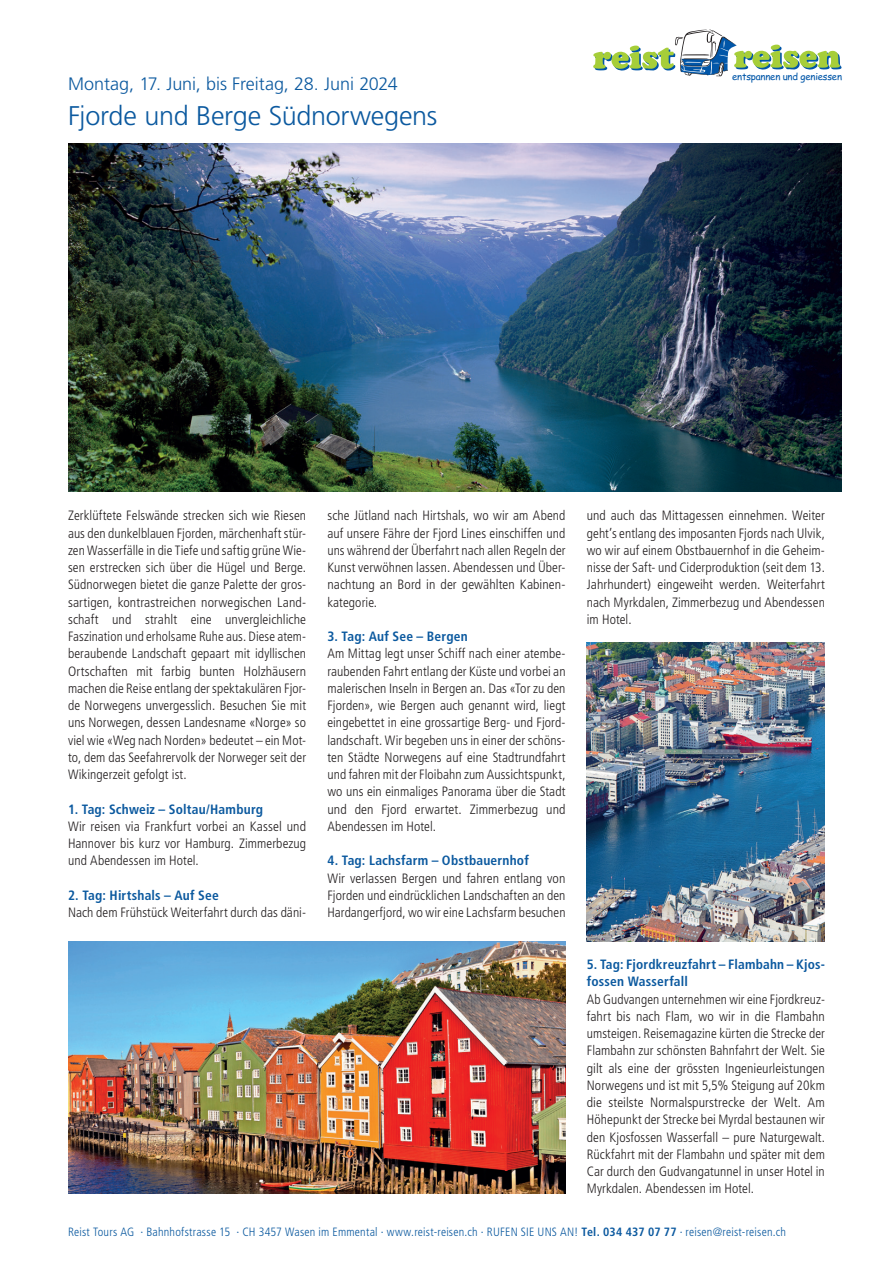
<style>
.page{position:relative;width:893px;height:1263px;background:#fff}
.page>*{position:absolute;margin:0;border:0;box-sizing:border-box;transform-origin:0 0}
.t1{font:300 27px "Frutiger LT Std";letter-spacing:-.01em;color:#0b599f}
.t2{font:300 18px "Frutiger LT Std";letter-spacing:-.005em;color:#0b599f}
.t3{font:300 condensed 13.5px/17.2px "Frutiger LT Std";letter-spacing:.005em;color:#231f20;text-align:justify}
.t4{font:700 condensed 13.5px/17.2px "Frutiger LT Std";letter-spacing:.015em;color:#0b599f}
.t5{font:300 condensed 12px "Frutiger LT Std";letter-spacing:.02em;color:#0b599f}
.t6{font:9.6px "Comic Sans MS";letter-spacing:-.02em;color:#0156a8}
.s1{font-weight:700}
</style>
<div class="page">
<img style="left:68px;top:144px;width:774px;height:348px">
<img style="left:68px;top:941px;width:498px;height:252px">
<svg style="left:593px;top:30px;width:249px;height:47px"></svg>
<img style="left:587px;top:642px;width:238px;height:299px">
<h2 class="t2" style="left:68px;top:74px;width:331px">Montag, 17. Juni, bis Freitag, 28. Juni 2024</h2>
<h1 class="t1" style="left:68px;top:100px;width:371px">Fjorde und Berge Südnorwegens</h1>
<p class="t6" style="left:732px;top:71px;width:111px">entspannen und geniessen</p>
<p class="t3" style="left:68px;top:507px;width:240px">Zerklüftete Felswände strecken sich wie Riesen aus den dunkelblauen Fjorden, märchenhaft stür&shy;zen Wasserfälle in die Tiefe und saftig grüne Wie&shy;sen erstrecken sich über die Hügel und Berge.<br>Südnorwegen bietet die ganze Palette der gros&shy;sartigen, kontrastreichen norwegischen Land&shy;schaft und strahlt eine unvergleichliche Faszination und erholsame Ruhe aus. Diese atem&shy;beraubende Landschaft gepaart mit idyllischen Ortschaften mit farbig bunten Holzhäusern machen die Reise entlang der spektakulären Fjor&shy;de Norwegens unvergesslich. Besuchen Sie mit uns Norwegen, dessen Landesname «Norge» so viel wie «Weg nach Norden» bedeutet – ein Mot&shy;to, dem das Seefahrervolk der Norweger seit der Wikingerzeit gefolgt ist.</p>
<p class="t4" style="left:68px;top:800px;width:197px">1. Tag: Schweiz – Soltau/Hamburg</p>
<p class="t3" style="left:68px;top:818px;width:240px">Wir reisen via Frankfurt vorbei an Kassel und Hannover bis kurz vor Hamburg. Zimmerbezug und Abendessen im Hotel.</p>
<p class="t4" style="left:68px;top:887px;width:152px">2. Tag: Hirtshals – Auf See</p>
<p class="t3" style="left:68px;top:904px;width:240px">Nach dem Frühstück Weiterfahrt durch das däni-</p>
<p class="t3" style="left:327px;top:507px;width:240px">sche Jütland nach Hirtshals, wo wir am Abend auf unsere Fähre der Fjord Lines einschiffen und uns während der Überfahrt nach allen Regeln der Kunst verwöhnen lassen. Abendessen und Über&shy;nachtung an Bord in der gewählten Kabinen&shy;kategorie.</p>
<p class="t4" style="left:327px;top:628px;width:142px">3. Tag: Auf See – Bergen</p>
<p class="t3" style="left:327px;top:645px;width:240px">Am Mittag legt unser Schiff nach einer atembe&shy;raubenden Fahrt entlang der Küste und vorbei an malerischen Inseln in Bergen an. Das «Tor zu den Fjorden», wie Bergen auch genannt wird, liegt eingebettet in eine grossartige Berg- und Fjord&shy;landschaft. Wir begeben uns in einer der schöns&shy;ten Städte Norwegens auf eine Stadtrundfahrt und fahren mit der Floibahn zum Aussichtspunkt, wo uns ein einmaliges Panorama über die Stadt und den Fjord erwartet. Zimmerbezug und Abendessen im Hotel.</p>
<p class="t4" style="left:327px;top:852px;width:203px">4. Tag: Lachsfarm – Obstbauernhof</p>
<p class="t3" style="left:327px;top:870px;width:240px">Wir verlassen Bergen und fahren entlang von Fjorden und eindrücklichen Landschaften an den Hardangerfjord, wo wir eine Lachsfarm besuchen</p>
<p class="t3" style="left:587px;top:507px;width:240px">und auch das Mittagessen einnehmen. Weiter geht’s entlang des imposanten Fjords nach Ulvik, wo wir auf einem Obstbauernhof in die Geheim&shy;nisse der Saft- und Ciderproduktion (seit dem 13.<br>Jahrhundert) eingeweiht werden. Weiterfahrt nach Myrkdalen, Zimmerbezug und Abendessen im Hotel.</p>
<p class="t4" style="left:587px;top:956px;width:240px">5. Tag: Fjordkreuzfahrt – Flambahn – Kjos&shy;fossen Wasserfall</p>
<p class="t3" style="left:587px;top:990px;width:240px">Ab Gudvangen unternehmen wir eine Fjordkreuz&shy;fahrt bis nach Flam, wo wir in die Flambahn umsteigen. Reisemagazine kürten die Strecke der Flambahn zur schönsten Bahnfahrt der Welt. Sie gilt als eine der grössten Ingenieurleistungen Norwegens und ist mit 5,5% Steigung auf 20km die steilste Normalspurstrecke der Welt. Am Höhepunkt der Strecke bei Myrdal bestaunen wir den Kjosfossen Wasserfall – pure Naturgewalt.<br>Rückfahrt mit der Flambahn und später mit dem Car durch den Gudvangatunnel in unser Hotel in Myrkdalen. Abendessen im Hotel.</p>
<p class="t5" style="left:68px;top:1225px;width:719px">Reist Tours AG · Bahnhofstrasse 15 · CH 3457 Wasen im Emmental · www.reist-reisen.ch · RUFEN SIE UNS AN! <span class="s1">Tel. 034 437 07 77</span> · reisen@reist-reisen.ch</p>
</div>
